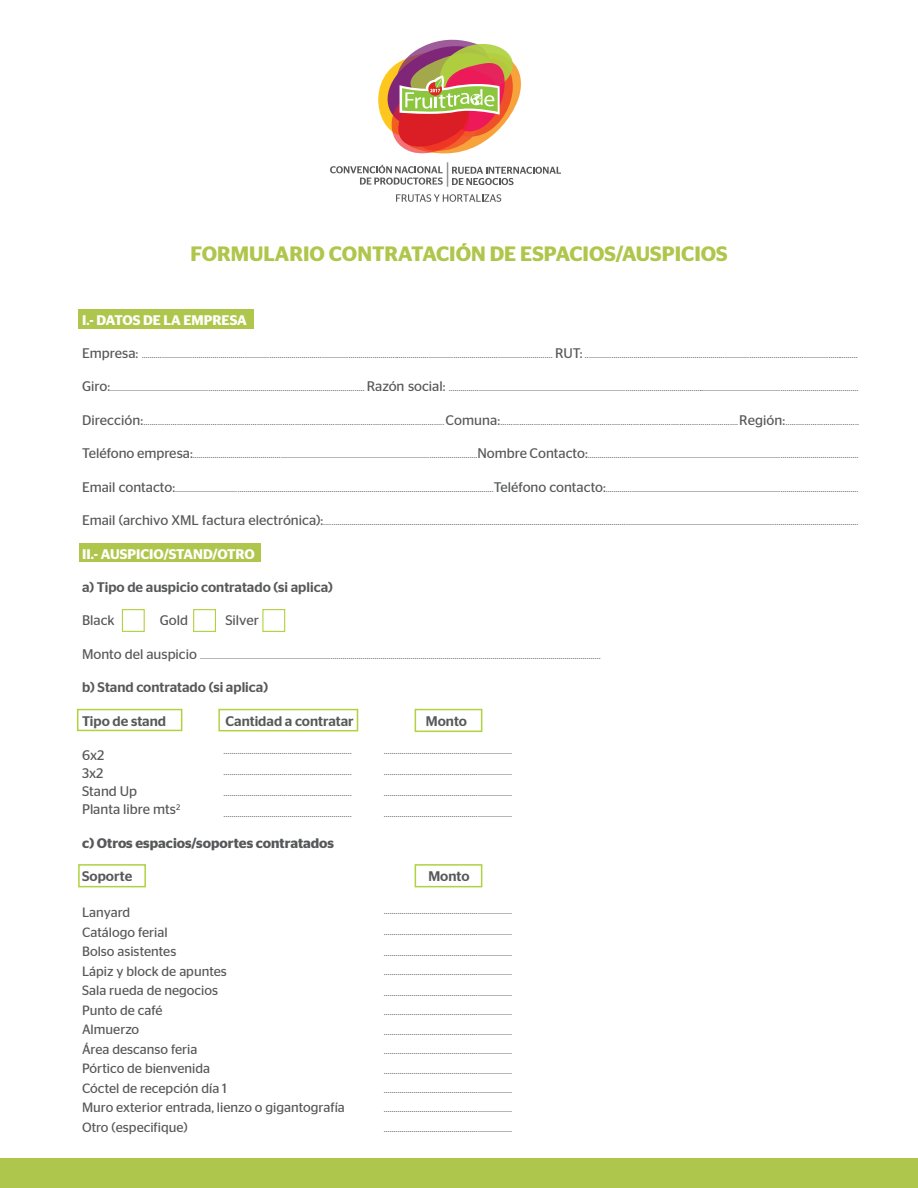
<style>
.page{position:relative;width:918px;height:1188px;background:#fff}
.page>*{position:absolute;margin:0;border:0;box-sizing:border-box;transform-origin:0 0}
.t1{font:600 20.85px "Stag Sans";color:#aec64b}
.t2{font:300 13.95px/21px "Stag Sans";color:#57585a;text-align:justify}
.t3{font:500 13.95px "Stag Sans";color:#57585a}
.t4{font:13.95px/18px "Stag Sans";color:#57585a}
.t5{font:600 13.95px "Stag Sans";color:#fff}
.t6{font:600 13.95px "Stag Sans";color:#57585a}
.t7{font:13.5px/19.5px "Stag Sans";color:#57585a}
.s1{font-weight:400}
</style>
<div class="page">
<div style="left:79px;top:309px;width:175px;height:20px;background:#aec64b"></div>
<div style="left:79px;top:543px;width:181px;height:19px;background:#aec64b"></div>
<div style="left:1px;top:1159px;width:917px;height:29px;background:#aec64b"></div>
<svg style="left:378px;top:40px;width:143px;height:114px"></svg>
<svg style="left:330px;top:162px;width:231px;height:25px"></svg>
<svg style="left:396px;top:194px;width:105px;height:8px"></svg>
<div style="left:122px;top:609px;width:23px;height:23px;border:1px solid #b0d240"></div>
<div style="left:193px;top:609px;width:23px;height:23px;border:1px solid #b0d240"></div>
<div style="left:262px;top:609px;width:23px;height:23px;border:1px solid #b0d240"></div>
<div style="left:78px;top:864px;width:68px;height:23px;border:2px solid #b0d240"></div>
<div style="left:415px;top:864px;width:67px;height:23px;border:2px solid #b0d240"></div>
<div style="left:415px;top:709px;width:67px;height:23px;border:2px solid #b0d240"></div>
<div style="left:218px;top:709px;width:140px;height:22px;border:2px solid #b0d240"></div>
<div style="left:77px;top:709px;width:105px;height:22px;border:2px solid #b0d240"></div>
<h1 class="t1" style="left:190px;top:241px;width:539px">FORMULARIO CONTRATACIÓN DE ESPACIOS/AUSPICIOS</h1>
<p class="t5" style="left:82px;top:312px;width:166px">I.- DATOS DE LA EMPRESA</p>
<p class="t2" style="left:82px;top:343px;width:777px"><span class="s1">Empresa:</span> .......................................................................................................................................................................................................... <span class="s1">RUT:</span> .......................................................................................................................................</p>
<p class="t2" style="left:82px;top:376px;width:778px"><span class="s1">Giro:</span>............................................................................................................................... <span class="s1">Razón social:</span> ............................................................................................................................................................................................................</p>
<p class="t2" style="left:82px;top:409px;width:779px"><span class="s1">Dirección:</span>...............................................................................................................................................<span class="s1">Comuna:</span>.................................................................................................................<span class="s1">Región:</span>...................................</p>
<p class="t2" style="left:82px;top:443px;width:778px"><span class="s1">Teléfono empresa:</span>..............................................................................................................................................<span class="s1">Nombre Contacto:</span>.......................................................................................................................................</p>
<p class="t2" style="left:82px;top:476px;width:778px"><span class="s1">Email contacto:</span>...............................................................................................................................................................<span class="s1">Teléfono contacto:</span>..............................................................................................................................</p>
<p class="t2" style="left:82px;top:510px;width:778px"><span class="s1">Email (archivo XML factura electrónica):</span>...........................................................................................................................................................................................................................................................................</p>
<p class="t5" style="left:82px;top:546px;width:174px">II.- AUSPICIO/STAND/OTRO</p>
<p class="t3" style="left:82px;top:579px;width:252px">a) Tipo de auspicio contratado (si aplica)</p>
<p class="t4" style="left:82px;top:611px;width:34px">Black</p>
<p class="t4" style="left:160px;top:611px;width:30px">Gold</p>
<p class="t4" style="left:225px;top:611px;width:35px">Silver</p>
<p class="t2" style="left:82px;top:643px;width:520px"><span class="s1">Monto del auspicio</span> ........................................................................................................................................................................................................</p>
<p class="t3" style="left:82px;top:679px;width:188px">b) Stand contratado (si aplica)</p>
<p class="t3" style="left:82px;top:713px;width:86px">Tipo de stand</p>
<p class="t3" style="left:225px;top:713px;width:130px">Cantidad a contratar</p>
<p class="t3" style="left:426px;top:713px;width:43px">Monto</p>
<p class="t4" style="left:82px;top:746px;width:100px">6x2<br>3x2<br>Stand Up<br>Planta libre mts<sup>2</sup></p>
<p class="t6" style="left:82px;top:835px;width:254px">c) Otros espacios/soportes contratados</p>
<p class="t3" style="left:82px;top:868px;width:52px">Soporte</p>
<p class="t3" style="left:428px;top:868px;width:43px">Monto</p>
<p class="t7" style="left:82px;top:903px;width:264px">Lanyard<br>Catálogo ferial<br>Bolso asistentes<br>Lápiz y block de apuntes<br>Sala rueda de negocios<br>Punto de café<br>Almuerzo<br>Área descanso feria<br>Pórtico de bienvenida<br>Cóctel de recepción día 1<br>Muro exterior entrada, lienzo o gigantografía<br>Otro (especifique)</p>
<p class="t2" style="left:224px;top:738px;width:130px">................................................................ ................................................................ ................................................................ ................................................................</p>
<p class="t2" style="left:384px;top:738px;width:130px">................................................................ ................................................................ ................................................................ ................................................................</p>
<p class="t2" style="left:384px;top:898px;width:130px">................................................................ ................................................................ ................................................................</p>
<p class="t2" style="left:384px;top:960px;width:130px">................................................................ ................................................................</p>
<p class="t2" style="left:384px;top:1000px;width:130px;line-height:19.4px">................................................................ ................................................................ ................................................................ ................................................................ ................................................................ ................................................................</p>
<p class="t2" style="left:384px;top:1117px;width:130px">................................................................</p>
</div>
